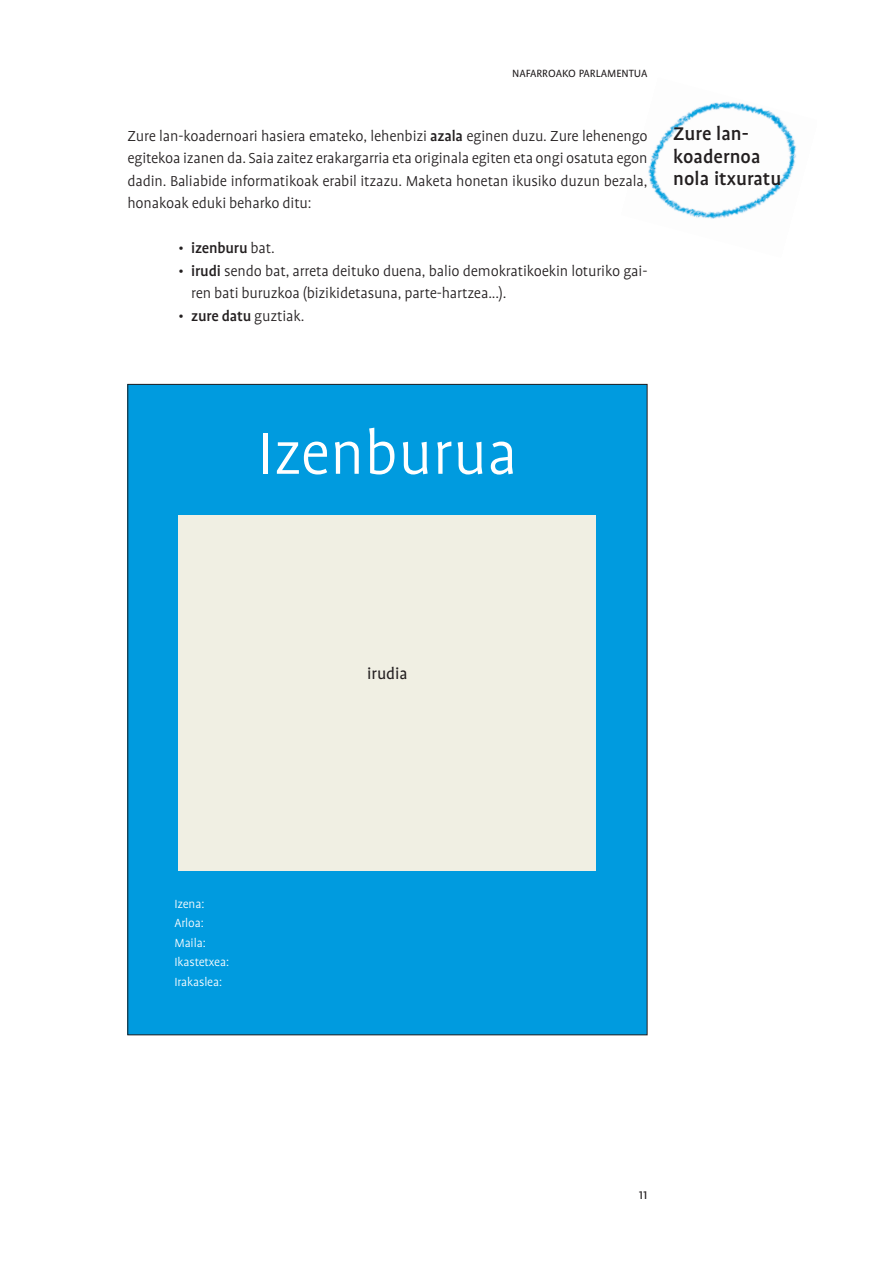
<style>
.page{position:relative;width:893px;height:1263px;background:#fff}
.page>*{position:absolute;margin:0;border:0;box-sizing:border-box;transform-origin:0 0}
.t1{font:300 67.5px "Profile";color:#fff}
.t2{font:500 21px/22.5px "Profile";color:#231f20}
.t3{font:18px "Profile";color:#231f20}
.t4{font:300 16.5px/22.5px "Profile";letter-spacing:-.01em;color:#231f20;text-align:justify}
.t5{font:500 16.5px "Profile";letter-spacing:-.01em;color:#231f20}
.t6{font:15px "Profile";color:#231f20}
.t7{font:300 13.5px/19.5px "Profile";letter-spacing:-.01em;color:#fff}
.t8{font:12px "Profile";color:#231f20}
.s1{font-weight:500}
.s2{font-weight:300}
</style>
<div class="page">
<img style="left:648px;top:101px;width:148px;height:118px">
<div style="left:128px;top:384px;width:519px;height:651px;background:#009bdf"></div>
<div style="left:178px;top:515px;width:418px;height:356px;background:#f0efe3"></div>
<p class="t8" style="left:512px;top:69px;width:137px">NAFARROAKO PARLAMENTUA</p>
<p class="t4" style="left:127px;top:125px;width:521px">Zure lan-koadernoari hasiera emateko, lehenbizi <span class="s1">azala</span> eginen duzu. Zure lehenengo egitekoa izanen da. Saia zaitez erakargarria eta originala egiten eta ongi osatuta egon dadin. Baliabide informatikoak erabil itzazu. Maketa honetan ikusiko duzun bezala, honakoak eduki beharko ditu:</p>
<p class="t5" style="left:178px;top:242px;width:98px"><span class="s2">•</span> izenburu <span class="s2">bat.</span></p>
<p class="t4" style="left:191px;top:260px;width:457px;text-indent:-13px">• <span class="s1">irudi</span> sendo bat, arreta deituko duena, balio demokratikoekin loturiko gai&shy;ren bati buruzkoa (bizikidetasuna, parte-hartzea...).</p>
<p class="t4" style="left:178px;top:305px;width:127px">• <span class="s1">zure datu</span> guztiak.</p>
<p class="t2" style="left:673px;top:124px;width:109px">Zure lan&shy;koadernoa nola itxuratu</p>
<h1 class="t1" style="left:257px;top:428px;width:262px">Izenburua</h1>
<p class="t3" style="left:367px;top:666px;width:42px">irudia</p>
<p class="t7" style="left:174px;top:895px;width:56px">Izena:<br>Arloa:<br>Maila:<br>Ikastetxea:<br>Irakaslea:</p>
<p class="t6" style="left:639px;top:1189px;width:10px">11</p>
</div>
